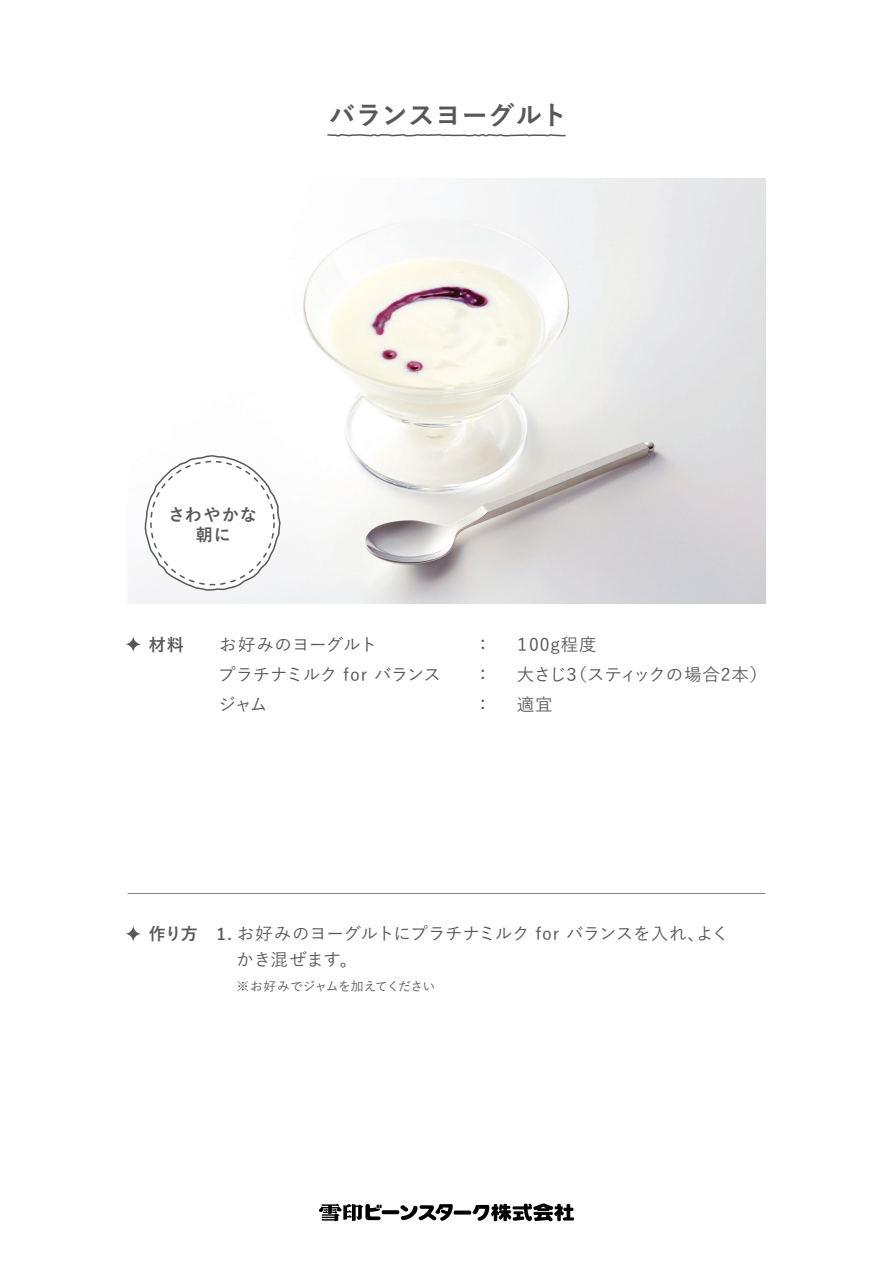
<style>
.page{position:relative;width:893px;height:1263px;background:#fff}
.page>*{position:absolute;margin:0;border:0;box-sizing:border-box;transform-origin:0 0}
.t1{font:700 26.55px "Yu Go";letter-spacing:.005em;color:#57585a}
.t2{font:500 17.55px/25.5px "Yu Go";letter-spacing:-.02em;color:#57585a}
.t3{font:700 17.1px/19.8px "Yu Go";letter-spacing:.06em;color:#57585a;text-align:center}
.t4{font:700 16.95px "Yu Go";color:#57585a}
.t5{font:500 12.75px "Yu Go";letter-spacing:-.025em;color:#57585a}
.s1{font-weight:700;font-size:15.9px}
</style>
<div class="page">
<svg style="left:382px;top:1210px;width:17px;height:4px"></svg>
<svg style="left:472px;top:1203px;width:102px;height:18px"></svg>
<svg style="left:454px;top:1210px;width:17px;height:4px"></svg>
<svg style="left:400px;top:1204px;width:53px;height:17px"></svg>
<svg style="left:319px;top:1203px;width:63px;height:18px"></svg>
<svg style="left:125px;top:636px;width:17px;height:17px"></svg>
<svg style="left:125px;top:925px;width:17px;height:17px"></svg>
<img style="left:138px;top:179px;width:627px;height:425px">
<svg style="left:144px;top:454px;width:138px;height:137px"></svg>
<hr style="left:128px;top:893px;width:637px;height:1px;background:#8e8082">
<svg style="left:327px;top:134px;width:239px;height:3px"></svg>
<div style="left:150px;top:461px;width:125px;height:124px;border:2px dashed #57585a;border-radius:50%"></div>
<h1 class="t1" style="left:329px;top:101px;width:241px">バランスヨーグルト</h1>
<p class="t3" style="left:168px;top:505px;width:90px">さわやかな朝に</p>
<p class="t4" style="left:149px;top:635px;width:37px">材料</p>
<p class="t2" style="left:219px;top:630px;width:159px">お好みのヨーグルト</p>
<p class="t2" style="left:474px;top:630px;width:19px">：</p>
<p class="t2" style="left:514px;top:630px;width:85px">１00g程度</p>
<p class="t2" style="left:218px;top:660px;width:224px">プラチナミルク for バランス</p>
<p class="t2" style="left:474px;top:660px;width:19px">：</p>
<p class="t2" style="left:517px;top:660px;width:252px">大さじ３（スティックの場合2本）</p>
<p class="t2" style="left:218px;top:689px;width:50px">ジャム</p>
<p class="t2" style="left:474px;top:689px;width:19px">：</p>
<p class="t2" style="left:517px;top:689px;width:37px">適宜</p>
<p class="t4" style="left:149px;top:924px;width:51px">作り方</p>
<p class="t2" style="left:236px;top:919px;width:494px;text-indent:-19px"><span class="s1">1.</span> お好みのヨーグルトにプラチナミルク for バランスを入れ、よくかき混ぜます。</p>
<p class="t5" style="left:236px;top:975px;width:200px">※お好みでジャムを加えてください</p>
</div>
